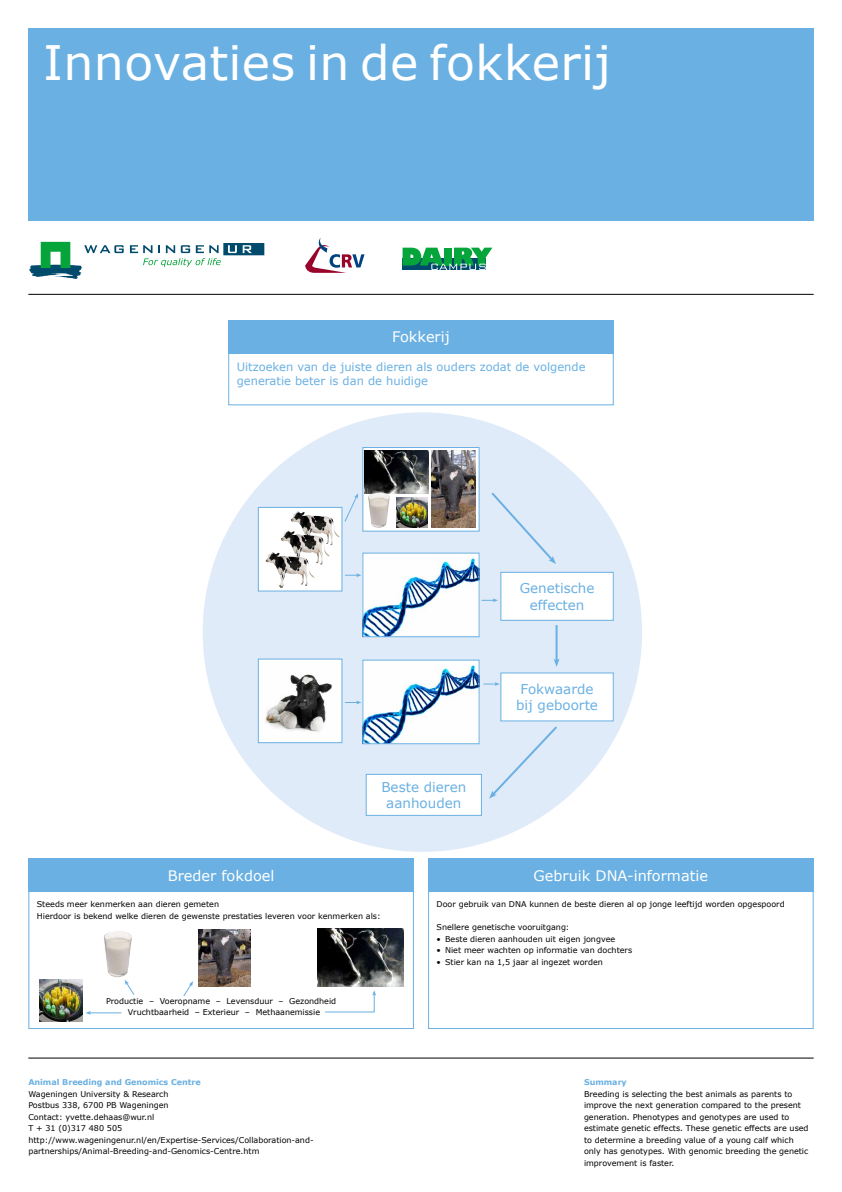
<style>
.page{position:relative;width:842px;height:1192px;background:#fff}
.page>*{position:absolute;margin:0;border:0;box-sizing:border-box;transform-origin:0 0}
.t1{font:47.5px "Verdana";letter-spacing:.005em;color:#fff}
.t2{font:14.5px "Verdana";color:#fff}
.t3{font:13.5px/16.2px "Verdana";color:#6ab0e2;text-align:center}
.t4{font:11.5px/13.8px "Verdana";color:#6ab0e2}
.t5{font:8px/11.5px "Verdana";color:#000}
.t6{font:700 8px "Verdana";color:#6ab0e2}
</style>
<div class="page">
<hr style="left:28px;top:1058px;width:786px;height:1px;background:#000">
<hr style="left:28px;top:294px;width:786px;height:1px;background:#000">
<div style="left:28px;top:28px;width:786px;height:193px;background:#6ab0e2"></div>
<svg style="left:29px;top:242px;width:95px;height:37px"></svg>
<svg style="left:130px;top:243px;width:134px;height:24px"></svg>
<div style="left:228px;top:320px;width:386px;height:85px;border:1px solid #6ab0e2"></div>
<div style="left:228px;top:320px;width:386px;height:33px;background:#6ab0e2"></div>
<div style="left:28px;top:859px;width:386px;height:33px;background:#6ab0e2"></div>
<div style="left:428px;top:859px;width:386px;height:33px;background:#6ab0e2"></div>
<svg style="left:305px;top:238px;width:60px;height:35px"></svg>
<svg style="left:403px;top:248px;width:89px;height:22px;background:#35a36b"></svg>
<div style="left:203px;top:412px;width:439px;height:440px;background:#dfebf9;border-radius:50%"></div>
<div style="left:501px;top:572px;width:112px;height:48px;background:#fff"></div>
<div style="left:500px;top:572px;width:114px;height:49px;border:1px solid #6ab0e2"></div>
<div style="left:501px;top:673px;width:112px;height:48px;background:#fff"></div>
<div style="left:500px;top:672px;width:114px;height:49px;border:1px solid #6ab0e2"></div>
<div style="left:366px;top:774px;width:115px;height:41px;background:#fff"></div>
<div style="left:366px;top:774px;width:116px;height:42px;border:1px solid #6ab0e2"></div>
<svg style="left:362px;top:447px;width:118px;height:85px;background:#c9d6df"></svg>
<img style="left:364px;top:555px;width:114px;height:80px">
<div style="left:362px;top:553px;width:118px;height:84px;border:1px solid #6ab0e2"></div>
<img style="left:364px;top:662px;width:114px;height:80px">
<div style="left:362px;top:660px;width:118px;height:84px;border:1px solid #6ab0e2"></div>
<div style="left:258px;top:507px;width:84px;height:85px;background:#fff;border:1px solid #6ab0e2"></div>
<div style="left:258px;top:659px;width:84px;height:84px;background:#fff;border:1px solid #6ab0e2"></div>
<svg style="left:491px;top:492px;width:65px;height:72px"></svg>
<svg style="left:489px;top:726px;width:68px;height:73px"></svg>
<hr style="left:556px;top:625px;width:2px;height:37px;background:#6ab0e2">
<svg style="left:553px;top:658px;width:7px;height:9px"></svg>
<svg style="left:345px;top:573px;width:16px;height:4px"></svg>
<svg style="left:344px;top:493px;width:14px;height:29px"></svg>
<svg style="left:481px;top:598px;width:17px;height:4px"></svg>
<svg style="left:345px;top:701px;width:16px;height:3px"></svg>
<svg style="left:483px;top:682px;width:17px;height:4px"></svg>
<img style="left:431px;top:451px;width:44px;height:77px">
<img style="left:198px;top:930px;width:52px;height:56px">
<img style="left:365px;top:451px;width:63px;height:42px">
<img style="left:317px;top:929px;width:87px;height:57px">
<img style="left:265px;top:674px;width:67px;height:58px">
<img style="left:291px;top:511px;width:42px;height:36px">
<img style="left:281px;top:530px;width:42px;height:35px">
<img style="left:266px;top:552px;width:42px;height:36px">
<img style="left:367px;top:493px;width:23px;height:35px">
<img style="left:104px;top:931px;width:28px;height:47px">
<img style="left:397px;top:497px;width:30px;height:31px">
<img style="left:40px;top:979px;width:42px;height:43px">
<hr style="left:89px;top:1012px;width:32px;height:1px;background:#6ab0e2">
<svg style="left:86px;top:1011px;width:5px;height:4px"></svg>
<svg style="left:325px;top:990px;width:51px;height:23px"></svg>
<svg style="left:125px;top:980px;width:10px;height:15px"></svg>
<svg style="left:183px;top:981px;width:10px;height:16px"></svg>
<h1 class="t1" style="left:43px;top:30px;width:569px">Innovaties in de fokkerij</h1>
<h2 class="t2" style="left:392px;top:327px;width:59px">Fokkerij</h2>
<h3 class="t4" style="left:237px;top:360px;width:350px">Uitzoeken van de juiste dieren als ouders zodat de volgende generatie beter is dan de huidige</h3>
<h3 class="t3" style="left:520px;top:580px;width:76px">Genetische effecten</h3>
<h3 class="t3" style="left:381px;top:779px;width:86px">Beste dieren aanhouden</h3>
<h3 class="t3" style="left:516px;top:681px;width:83px">Fokwaarde bij geboorte</h3>
<h2 class="t2" style="left:168px;top:866px;width:108px">Breder fokdoel</h2>
<h2 class="t2" style="left:534px;top:866px;width:176px">Gebruik DNA-informatie</h2>
<p class="t5" style="left:37px;top:899px;width:345px">Steeds meer kenmerken aan dieren gemeten<br>Hierdoor is bekend welke dieren de gewenste prestaties leveren voor kenmerken als:</p>
<p class="t5" style="left:128px;top:995px;width:210px;text-indent:-22px">Productie – Voeropname – Levensduur – Gezondheid<br>Vruchtbaarheid – Exterieur – Methaanemissie</p>
<p class="t6" style="left:28px;top:1077px;width:174px">Animal Breeding and Genomics Centre</p>
<p class="t5" style="left:28px;top:1088px;width:287px">Wageningen University &amp; Research<br>Postbus 338, 6700 PB Wageningen<br>Contact: yvette.dehaas@wur.nl<br>T + 31 (0)317 480 505 http://www.wageningenur.nl/en/Expertise-Services/Collaboration-and&shy;partnerships/Animal-Breeding-and-Genomics-Centre.htm</p>
<p class="t5" style="left:437px;top:899px;width:350px">Door gebruik van DNA kunnen de beste dieren al op jonge leeftijd worden opgespoord</p>
<p class="t5" style="left:437px;top:922px;width:135px">Snellere genetische vooruitgang:</p>
<p class="t5" style="left:437px;top:933px;width:180px">• Beste dieren aanhouden uit eigen jongvee</p>
<p class="t5" style="left:437px;top:945px;width:197px">• Niet meer wachten op informatie van dochters</p>
<p class="t5" style="left:437px;top:956px;width:168px">• Stier kan na 1,5 jaar al ingezet worden</p>
<p class="t6" style="left:584px;top:1077px;width:44px">Summary</p>
<p class="t5" style="left:584px;top:1088px;width:226px">Breeding is selecting the best animals as parents to improve the next generation compared to the present generation. Phenotypes and genotypes are used to estimate genetic effects. These genetic effects are used to determine a breeding value of a young calf which only has genotypes. With genomic breeding the genetic improvement is faster.</p>
</div>
